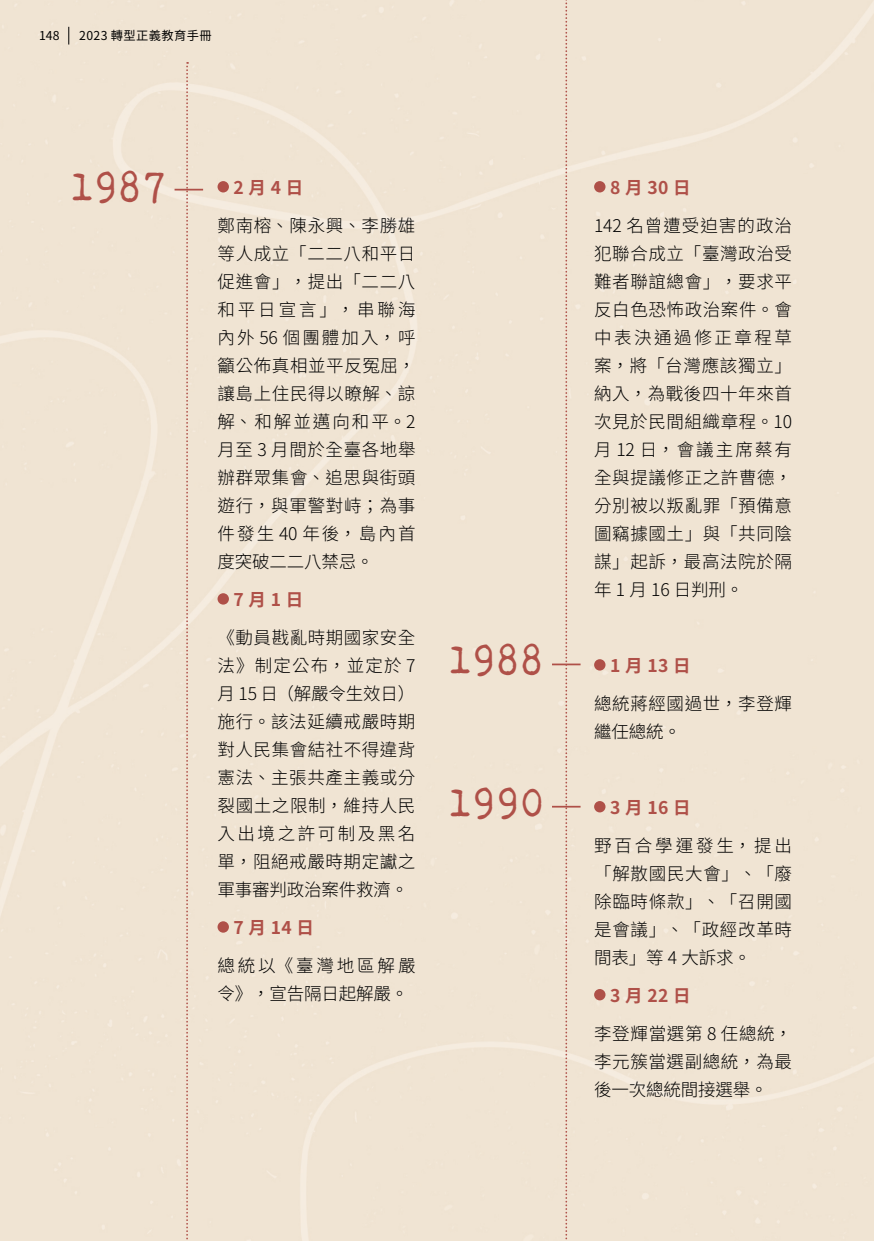
<style>
.page{position:relative;width:874px;height:1241px;background:#fff}
.page>*{position:absolute;margin:0;border:0;box-sizing:border-box;transform-origin:0 0}
.t1{font:26.95px "zai Olivetti Underwood Studio 21 Typewriter";color:#af5048;scale:.91 1}
.t2{font:300 17.5px/28px "Source Han Sans TC";letter-spacing:.035em;color:#000;text-align:justify}
.t3{font:700 17.5px "Source Han Sans TC";letter-spacing:.27em;color:#af5048}
.t4{font:300 17.5px/28px "Source Han Sans TC";letter-spacing:.165em;color:#000}
.t5{font:12.25px "Source Han Sans TC";letter-spacing:.03em;color:#000}
</style>
<div class="page">
<div style="left:0;top:0;width:873px;height:1240px;background:#f0e4d3"></div>
<div style="left:217px;top:181px;width:12px;height:11px;background:#af5048;border-radius:50%"></div>
<div style="left:217px;top:593px;width:12px;height:11px;background:#af5048;border-radius:50%"></div>
<div style="left:217px;top:921px;width:12px;height:11px;background:#af5048;border-radius:50%"></div>
<div style="left:593px;top:181px;width:12px;height:11px;background:#af5048;border-radius:50%"></div>
<div style="left:593px;top:659px;width:12px;height:11px;background:#af5048;border-radius:50%"></div>
<div style="left:593px;top:801px;width:12px;height:11px;background:#af5048;border-radius:50%"></div>
<svg style="left:593px;top:988px;width:12px;height:12px"></svg>
<svg style="left:565px;top:0;width:2px;height:1241px"></svg>
<svg style="left:174px;top:62px;width:29px;height:1179px"></svg>
<hr style="left:551px;top:663px;width:29px;height:2px;background:#af5048">
<hr style="left:551px;top:805px;width:29px;height:2px;background:#af5048">
<svg style="left:68px;top:27px;width:1px;height:18px"></svg>
<p class="t5" style="left:39px;top:29px;width:22px">148</p>
<p class="t5" style="left:79px;top:29px;width:134px">2023 轉型正義教育手冊</p>
<h1 class="t1" style="left:70px;top:175px;width:107px">1987</h1>
<p class="t3" style="left:233px;top:178px;width:71px">2月4日</p>
<p class="t2" style="left:217px;top:212px;width:199px">鄭南榕、陳永興、李勝雄等人成立「二二八和平日促進會」，提出「二二八和平日宣言」，串聯海內外 56 個團體加入，呼籲公佈真相並平反冤屈，讓島上住民得以瞭解、諒解、和解並邁向和平。2月至 3 月間於全臺各地舉辦群眾集會、追思與街頭遊行，與軍警對峙；為事件發生 40 年後，島內首度突破二二八禁忌。</p>
<p class="t3" style="left:233px;top:590px;width:71px">7月1日</p>
<p class="t2" style="left:217px;top:624px;width:199px">《動員戡亂時期國家安全法》制定公布，並定於 7月 15 日（解嚴令生效日）施行。該法延續戒嚴時期對人民集會結社不得違背憲法、主張共產主義或分裂國土之限制，維持人民入出境之許可制及黑名單，阻絕戒嚴時期定讞之軍事審判政治案件救濟。</p>
<p class="t3" style="left:233px;top:917px;width:82px">7月14日</p>
<p class="t4" style="left:217px;top:952px;width:199px">總統以《臺灣地區解嚴令》，宣告隔日起解嚴。</p>
<h1 class="t1" style="left:448px;top:648px;width:107px">1988</h1>
<h1 class="t1" style="left:448px;top:790px;width:107px">1990</h1>
<p class="t3" style="left:609px;top:178px;width:82px">8月30日</p>
<p class="t2" style="left:593px;top:212px;width:199px">142 名曾遭受迫害的政治犯聯合成立「臺灣政治受難者聯誼總會」，要求平反白色恐怖政治案件。會中表決通過修正章程草案，將「台灣應該獨立」納入，為戰後四十年來首次見於民間組織章程。10月 12 日，會議主席蔡有全與提議修正之許曹德，分別被以叛亂罪「預備意圖竊據國土」與「共同陰謀」起訴，最高法院於隔年 1 月 16 日判刑。</p>
<p class="t3" style="left:609px;top:655px;width:82px">1月13日</p>
<p class="t2" style="left:593px;top:690px;width:199px">總統蔣經國過世，李登輝繼任總統。</p>
<p class="t3" style="left:609px;top:797px;width:82px">3月16日</p>
<p class="t2" style="left:593px;top:831px;width:199px">野百合學運發生，提出「解散國民大會」、「廢除臨時條款」、「召開國是會議」、「政經改革時間表」等 4 大訴求。</p>
<p class="t3" style="left:609px;top:985px;width:82px">3月22日</p>
<p class="t2" style="left:593px;top:1019px;width:199px">李登輝當選第 8 任總統，李元簇當選副總統，為最後一次總統間接選舉。</p>
</div>
